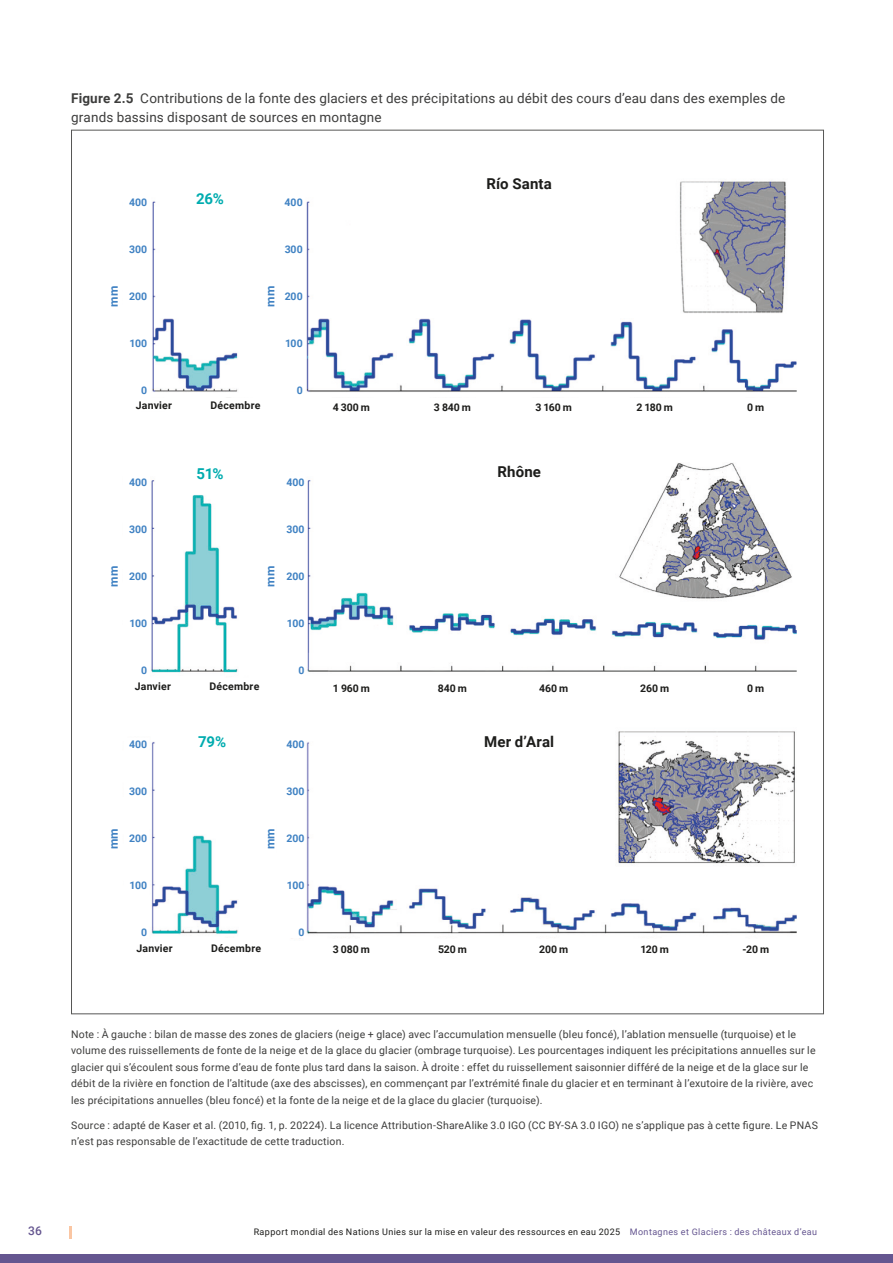
<style>
.page{position:relative;width:893px;height:1263px;background:#fff}
.page>*{position:absolute;margin:0;border:0;box-sizing:border-box;transform-origin:0 0}
.t1{font:700 15px "Roboto";letter-spacing:.01em;color:#1d1d1b}
.t2{font:700 15px "Roboto";color:#00acaf}
.t3{font:13.5px/19.5px "Roboto";letter-spacing:.01em;color:#3d3d3c}
.t4{font:700 12px "Roboto";letter-spacing:.015em;color:#4082c3}
.t5{font:500 12px "Roboto";color:#655690}
.t6{font:10.5px/16.5px "Roboto";letter-spacing:.02em;color:#3d3d3c}
.t7{font:700 10.5px "Roboto";letter-spacing:.02em;color:#1d1d1b}
.t8{font:700 10.5px "Roboto";color:#4082c3}
.t9{font:9px "Roboto";letter-spacing:.045em;color:#1d1d1b}
.s1{font-weight:700}
.s2{color:#655690}
</style>
<div class="page">
<div style="left:0;top:1254px;width:893px;height:9px;background:#655690"></div>
<svg style="left:69px;top:1226px;width:2px;height:12px"></svg>
<img style="left:151px;top:181px;width:646px;height:758px">
<p class="t3" style="left:71px;top:88px;width:716px"><span class="s1">Figure 2.5</span> Contributions de la fonte des glaciers et des précipitations au débit des cours d’eau dans des exemples de grands bassins disposant de sources en montagne</p>
<h1 class="t2" style="left:196px;top:188px;width:29px">26%</h1>
<p class="t8" style="left:129px;top:195px;width:20px">400</p>
<p class="t8" style="left:285px;top:195px;width:20px">400</p>
<p class="t8" style="left:129px;top:242px;width:20px">300</p>
<p class="t8" style="left:285px;top:242px;width:20px">300</p>
<p class="t4" style="left:105px;top:307px;width:22px;rotate:-90deg">mm</p>
<p class="t4" style="left:262px;top:307px;width:22px;rotate:-90deg">mm</p>
<p class="t8" style="left:129px;top:289px;width:19px">200</p>
<p class="t8" style="left:285px;top:289px;width:19px">200</p>
<p class="t8" style="left:130px;top:336px;width:19px">100</p>
<p class="t8" style="left:285px;top:336px;width:19px">100</p>
<p class="t8" style="left:141px;top:383px;width:8px">0</p>
<p class="t8" style="left:297px;top:383px;width:8px">0</p>
<p class="t7" style="left:136px;top:398px;width:38px">Janvier</p>
<p class="t7" style="left:211px;top:398px;width:51px">Décembre</p>
<p class="t7" style="left:333px;top:400px;width:39px">4 300 m</p>
<p class="t8" style="left:129px;top:475px;width:20px">400</p>
<h1 class="t2" style="left:196px;top:463px;width:29px">51%</h1>
<p class="t8" style="left:286px;top:475px;width:20px">400</p>
<p class="t8" style="left:129px;top:522px;width:20px">300</p>
<p class="t8" style="left:286px;top:522px;width:20px">300</p>
<p class="t4" style="left:105px;top:587px;width:22px;rotate:-90deg">mm</p>
<p class="t4" style="left:262px;top:587px;width:22px;rotate:-90deg">mm</p>
<p class="t8" style="left:129px;top:569px;width:19px">200</p>
<p class="t8" style="left:286px;top:569px;width:19px">200</p>
<p class="t8" style="left:130px;top:616px;width:19px">100</p>
<p class="t8" style="left:287px;top:616px;width:19px">100</p>
<p class="t8" style="left:141px;top:663px;width:8px">0</p>
<p class="t8" style="left:298px;top:663px;width:8px">0</p>
<p class="t7" style="left:135px;top:679px;width:38px">Janvier</p>
<p class="t7" style="left:210px;top:679px;width:51px">Décembre</p>
<p class="t7" style="left:333px;top:681px;width:38px">1 960 m</p>
<p class="t8" style="left:129px;top:737px;width:20px">400</p>
<h1 class="t2" style="left:198px;top:731px;width:30px">79%</h1>
<p class="t8" style="left:286px;top:737px;width:20px">400</p>
<p class="t8" style="left:129px;top:784px;width:20px">300</p>
<p class="t8" style="left:286px;top:784px;width:20px">300</p>
<p class="t4" style="left:105px;top:849px;width:22px;rotate:-90deg">mm</p>
<p class="t4" style="left:262px;top:849px;width:22px;rotate:-90deg">mm</p>
<p class="t8" style="left:129px;top:831px;width:19px">200</p>
<p class="t8" style="left:286px;top:831px;width:19px">200</p>
<p class="t8" style="left:130px;top:878px;width:19px">100</p>
<p class="t8" style="left:287px;top:878px;width:19px">100</p>
<p class="t8" style="left:141px;top:925px;width:8px">0</p>
<p class="t8" style="left:298px;top:925px;width:8px">0</p>
<p class="t7" style="left:136px;top:941px;width:38px">Janvier</p>
<p class="t7" style="left:211px;top:941px;width:51px">Décembre</p>
<p class="t7" style="left:333px;top:941px;width:39px">3 080 m</p>
<h1 class="t1" style="left:486px;top:173px;width:67px">Río Santa</h1>
<p class="t7" style="left:434px;top:400px;width:39px">3 840 m</p>
<p class="t7" style="left:535px;top:400px;width:38px">3 160 m</p>
<h1 class="t1" style="left:497px;top:461px;width:45px">Rhône</h1>
<p class="t7" style="left:438px;top:681px;width:31px">840 m</p>
<p class="t7" style="left:539px;top:681px;width:31px">460 m</p>
<h1 class="t1" style="left:484px;top:731px;width:72px">Mer d’Aral</h1>
<p class="t7" style="left:438px;top:941px;width:30px">520 m</p>
<p class="t7" style="left:539px;top:941px;width:31px">200 m</p>
<p class="t7" style="left:636px;top:400px;width:38px">2 180 m</p>
<p class="t7" style="left:640px;top:681px;width:30px">260 m</p>
<p class="t7" style="left:640px;top:941px;width:30px">120 m</p>
<p class="t7" style="left:747px;top:400px;width:19px">0 m</p>
<p class="t7" style="left:747px;top:681px;width:19px">0 m</p>
<p class="t7" style="left:743px;top:941px;width:28px">-20 m</p>
<p class="t6" style="left:71px;top:1025px;width:746px">Note : À gauche : bilan de masse des zones de glaciers (neige + glace) avec l’accumulation mensuelle (bleu foncé), l’ablation mensuelle (turquoise) et le volume des ruissellements de fonte de la neige et de la glace du glacier (ombrage turquoise). Les pourcentages indiquent les précipitations annuelles sur le glacier qui s’écoulent sous forme d’eau de fonte plus tard dans la saison. À droite : effet du ruissellement saisonnier différé de la neige et de la glace sur le débit de la rivière en fonction de l’altitude (axe des abscisses), en commençant par l’extrémité finale du glacier et en terminant à l’exutoire de la rivière, avec les précipitations annuelles (bleu foncé) et la fonte de la neige et de la glace du glacier (turquoise).</p>
<p class="t6" style="left:71px;top:1116px;width:748px">Source : adapté de Kaser et al. (2010, fig. 1, p. 20224). La licence Attribution-ShareAlike 3.0 IGO (CC BY-SA 3.0 IGO) ne s’applique pas à cette figure. Le PNAS n’est pas responsable de l’exactitude de cette traduction.</p>
<p class="t5" style="left:28px;top:1223px;width:15px">36</p>
<p class="t9" style="left:254px;top:1226px;width:565px">Rapport mondial des Nations Unies sur la mise en valeur des ressources en eau 2025 <span class="s2">Montagnes et Glaciers : des châteaux d’eau</span></p>
</div>
